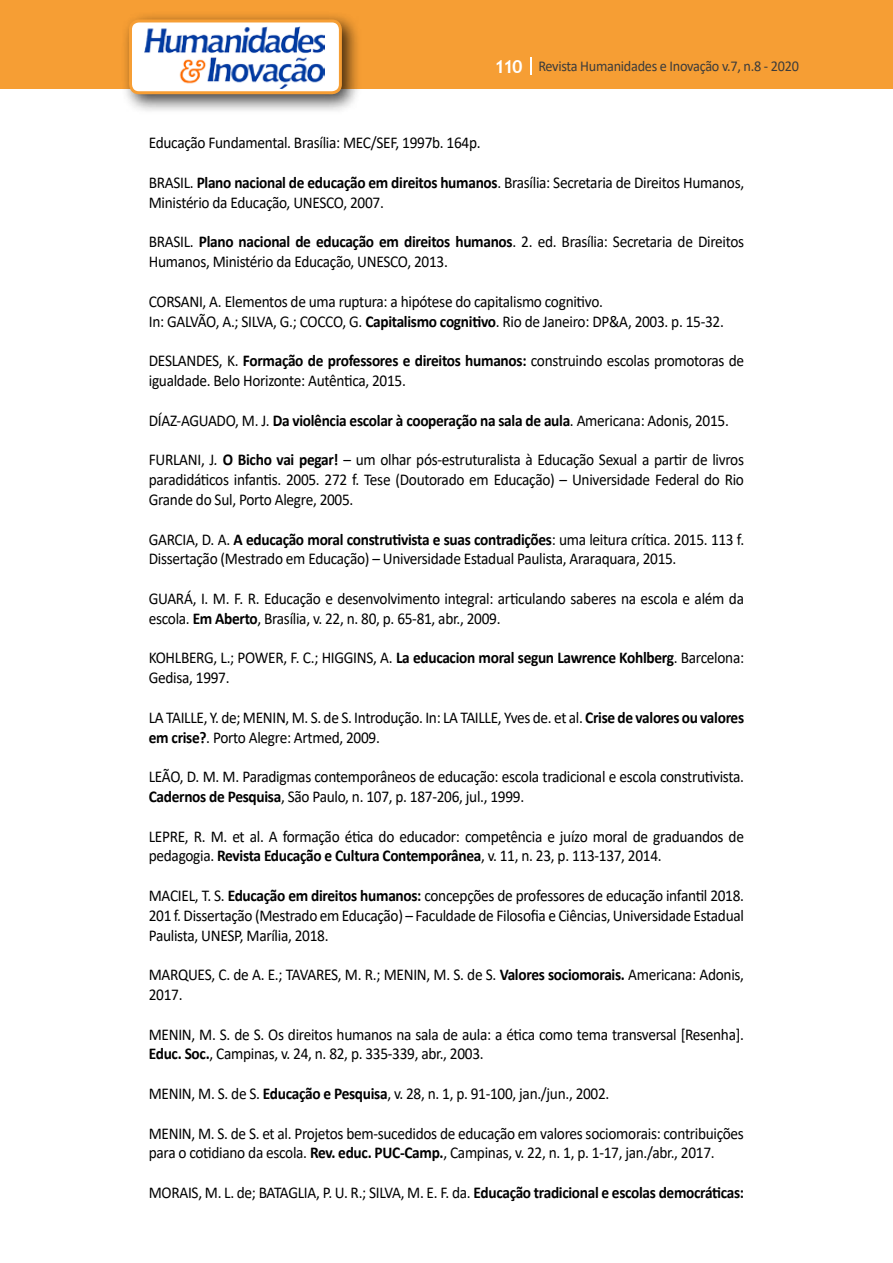
<style>
.page{position:relative;width:893px;height:1263px;background:#fff}
.page>*{position:absolute;margin:0;border:0;box-sizing:border-box;transform-origin:0 0}
.t1{font:16.5px/19.8px "Calibri";letter-spacing:-.02em;color:#000;scale:.93 1}
.t2{font:700 16.5px "Calibri";letter-spacing:-.02em;color:#000;scale:.93 1}
.t3{font:15px "Calibri";letter-spacing:-.02em;color:#3c3c3b;scale:.95 1}
.s1{font-family:"Trebuchet MS";font-weight:700;font-size:18px;color:#fff}
.s2{font-weight:700}
.s3{font-weight:400}
.s4{font-style:italic}
</style>
<div class="page">
<div style="left:0;top:0;width:893px;height:88px;background:#f69e34"></div>
<svg style="left:530px;top:57px;width:2px;height:18px"></svg>
<div style="left:121px;top:11px;width:241px;height:103px;background:#000;opacity:.75"></div>
<div style="left:130px;top:21px;width:210px;height:72px;background:#fff;border-radius:9px"></div>
<img style="left:144px;top:27px;width:181px;height:62px">
<div style="left:129px;top:19px;width:213px;height:75px;border:3px solid #f69e34;border-radius:9px"></div>
<p class="t3" style="left:495px;top:56px;width:322px"><span class="s1">110</span> Revista Humanidades e Inovação v.7, n.8 - 2020</p>
<p class="t1" style="left:149px;top:133px;width:358px">Educação Fundamental. Brasília: MEC/SEF, 1997b. 164p.</p>
<p class="t1" style="left:149px;top:172px;width:642px">BRASIL. <span class="s2">Plano nacional de educação em direitos humanos</span>. Brasília: Secretaria de Direitos Humanos,<br>Ministério da Educação, UNESCO, 2007.</p>
<p class="t1" style="left:149px;top:232px;width:642px">BRASIL. <span class="s2">Plano nacional de educação em direitos humanos</span>. 2. ed. Brasília: Secretaria de Direitos<br>Humanos, Ministério da Educação, UNESCO, 2013.</p>
<p class="t1" style="left:149px;top:291px;width:620px">CORSANI, A. Elementos de uma ruptura: a hipótese do capitalismo cognitivo.<br>In: GALVÃO, A.; SILVA, G.; COCCO, G. <span class="s2">Capitalismo cognitivo</span>. Rio de Janeiro: DP&amp;A, 2003. p. 15-32.</p>
<p class="t1" style="left:149px;top:350px;width:642px">DESLANDES, K. <span class="s2">Formação de professores e direitos humanos:</span> construindo escolas promotoras de igualdade. Belo Horizonte: Autêntica, 2015.</p>
<p class="t2" style="left:149px;top:408px;width:625px"><span class="s3">DÍAZ-AGUADO, M. J.</span> Da violência escolar à cooperação na sala de aula<span class="s3">. Americana: Adonis, 2015.</span></p>
<p class="t1" style="left:149px;top:449px;width:641px;text-align:justify">FURLANI, J<span class="s4">.</span> <span class="s2">O Bicho vai pegar!</span> – um olhar pós-estruturalista à Educação Sexual a partir de livros paradidáticos infantis. 2005. 272 f. Tese (Doutorado em Educação) – Universidade Federal do Rio Grande do Sul, Porto Alegre, 2005.</p>
<p class="t1" style="left:149px;top:529px;width:642px">GARCIA, D. A. <span class="s2">A educação moral construtivista e suas contradições</span>: uma leitura crítica. 2015. 113 f.<br>Dissertação (Mestrado em Educação) – Universidade Estadual Paulista, Araraquara, 2015.</p>
<p class="t1" style="left:149px;top:588px;width:641px">GUARÁ, I. M. F. R. Educação e desenvolvimento integral: articulando saberes na escola e além da escola. <span class="s2">Em Aberto</span>, Brasília, v. 22, n. 80, p. 65-81, abr., 2009.</p>
<p class="t1" style="left:149px;top:647px;width:642px">KOHLBERG, L.; POWER, F. C.; HIGGINS, A. <span class="s2">La educacion moral segun Lawrence Kohlberg</span>. Barcelona:<br>Gedisa, 1997.</p>
<p class="t1" style="left:149px;top:707px;width:642px">LA TAILLE, Y. de; MENIN, M. S. de S. Introdução. In: LA TAILLE, Yves de. et al. <span class="s2">Crise de valores ou valores em crise?</span>. Porto Alegre: Artmed, 2009.</p>
<p class="t1" style="left:149px;top:766px;width:641px">LEÃO, D. M. M. Paradigmas contemporâneos de educação: escola tradicional e escola construtivista.<br><span class="s2">Cadernos de Pesquisa</span>, São Paulo, n. 107, p. 187-206, jul., 1999.</p>
<p class="t1" style="left:149px;top:826px;width:641px">LEPRE, R. M. et al. A formação ética do educador: competência e juízo moral de graduandos de pedagogia. <span class="s2">Revista Educação e Cultura Contemporânea</span>, v. 11, n. 23, p. 113-137, 2014.</p>
<p class="t1" style="left:149px;top:885px;width:642px;text-align:justify">MACIEL, T. S. <span class="s2">Educação em direitos humanos:</span> concepções de professores de educação infantil 2018.<br>201 f. Dissertação (Mestrado em Educação) – Faculdade de Filosofia e Ciências, Universidade Estadual Paulista, UNESP, Marília, 2018.</p>
<p class="t1" style="left:149px;top:964px;width:642px">MARQUES, C. de A. E.; TAVARES, M. R.; MENIN, M. S. de S. <span class="s2">Valores sociomorais.</span> Americana: Adonis,<br>2017.</p>
<p class="t1" style="left:149px;top:1024px;width:641px">MENIN, M. S. de S. Os direitos humanos na sala de aula: a ética como tema transversal [Resenha].<br><span class="s2">Educ. Soc.</span>, Campinas, v. 24, n. 82, p. 335-339, abr., 2003.</p>
<p class="t1" style="left:149px;top:1083px;width:497px">MENIN, M. S. de S. <span class="s2">Educação e Pesquisa</span>, v. 28, n. 1, p. 91-100, jan./jun., 2002.</p>
<p class="t1" style="left:149px;top:1123px;width:641px">MENIN, M. S. de S. et al. Projetos bem-sucedidos de educação em valores sociomorais: contribuições para o cotidiano da escola. <span class="s2">Rev. educ. PUC-Camp.</span>, Campinas, v. 22, n. 1, p. 1-17, jan./abr., 2017.</p>
<p class="t1" style="left:149px;top:1182px;width:642px">MORAIS, M. L. de; BATAGLIA, P. U. R.; SILVA, M. E. F. da. <span class="s2">Educação tradicional e escolas democráticas:</span></p>
</div>
